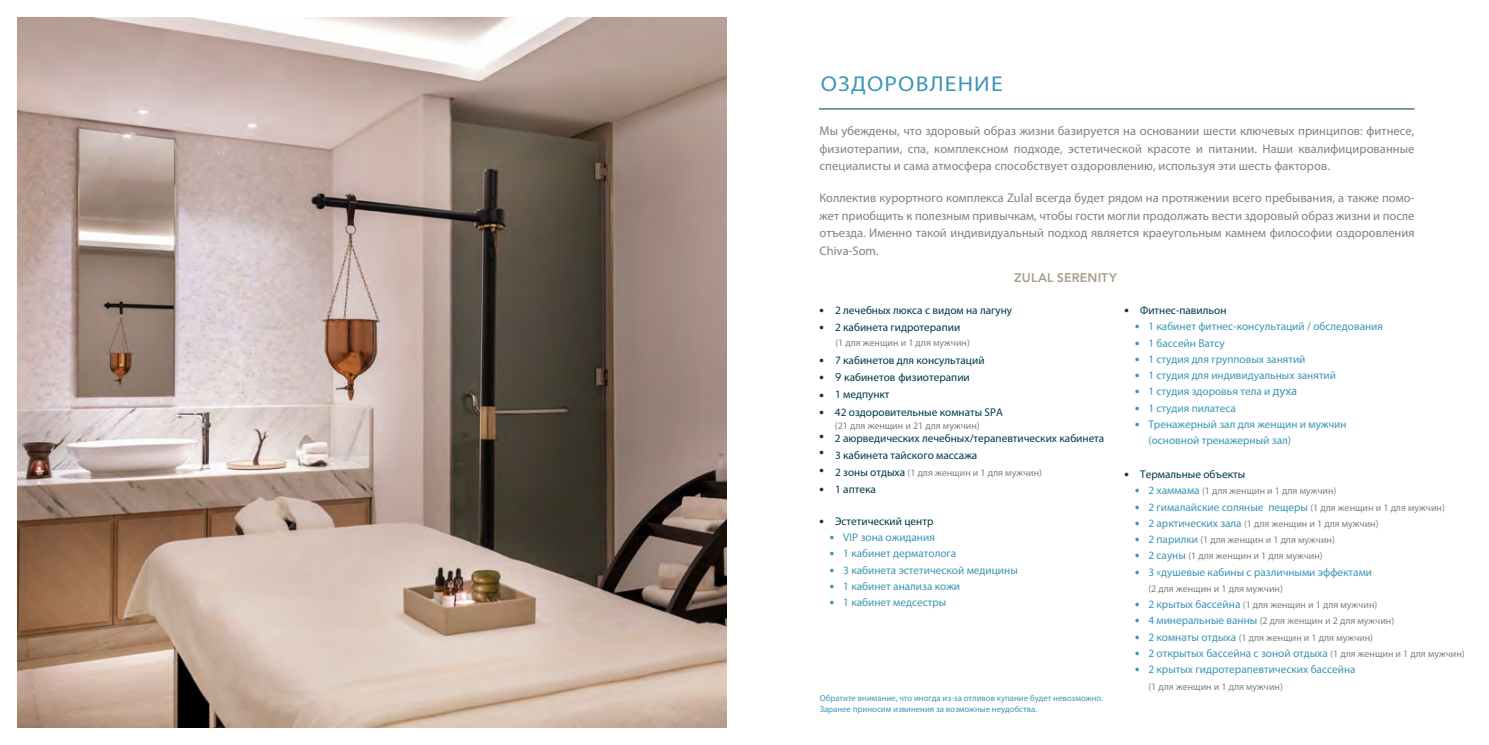
<style>
.page{position:relative;width:1489px;height:745px;background:#fff}
.page>*{position:absolute;margin:0;border:0;box-sizing:border-box;transform-origin:0 0}
.t1{font:21.5px "Myriad Pro";letter-spacing:.05em;color:#3e96b4;scale:1.1 1}
.t2{font:12.5px/17.5px "Myriad Pro";letter-spacing:.005em;color:#808285;text-align:justify}
.t3{font:700 12.5px "Janna LT";letter-spacing:.01em;color:#aa9f8c}
.t4{font:11.25px/16.2px "Myriad Pro";color:#3e96b4}
.t5{font:11.25px "Myriad Pro";color:#003b49}
.t6{font:10px "Myriad Pro";color:#808285}
.t7{font:10px "Myriad Pro";color:#808080}
.t8{font:10px "Janna LT";color:#003b49}
.t9{font:8.75px/10.5px "Myriad Pro";color:#3e96b4}
.s1{font-family:"Janna LT";font-size:10px}
.s2{font-family:"Janna LT"}
.s3{font-size:11.25px;color:#003b49}
.s4{font-size:12.5px}
.s5{font-family:"Janna LT";color:#3e96b4}
.s6{font-size:11.25px;color:#3e96b4}
.s7{font-size:10px;color:#808285}
.s8{font-size:10px;color:#808080}
</style>
<div class="page">
<img style="left:18px;top:18px;width:708px;height:708px">
<hr style="left:819px;top:109px;width:595px;height:1px;background:#003b49">
<h1 class="t1" style="left:820px;top:70px;width:167px">ОЗДОРОВЛЕНИЕ</h1>
<p class="t2" style="left:819px;top:122px;width:596px">Мы убеждены, что здоровый образ жизни базируется на основании шести ключевых принципов: фитнесе, физиотерапии, спа, комплексном подходе, эстетической красоте и питании. Наши квалифицированные специалисты и сама атмосфера способствует оздоровлению, используя эти шесть факторов.</p>
<p class="t2" style="left:819px;top:189px;width:596px">Коллектив курортного комплекса Zulal всегда будет рядом на протяжении всего пребывания, а также помо&shy;жет приобщить к полезным привычкам, чтобы гости могли продолжать вести здоровый образ жизни и после отъезда. Именно такой индивидуальный подход является краеугольным камнем философии оздоровления Chiva-Som.</p>
<p class="t3" style="left:1014px;top:270px;width:104px">ZULAL SERENITY</p>
<p class="t5" style="left:819px;top:303px;width:195px"><span class="s1">•</span> 2 лечебных люкса с видом на лагуну</p>
<p class="t5" style="left:819px;top:320px;width:143px"><span class="s1">•</span> 2 кабинета гидротерапии</p>
<p class="t6" style="left:835px;top:336px;width:136px">(1 для женщин и 1 для мужчин)</p>
<p class="t5" style="left:819px;top:353px;width:167px"><span class="s1">•</span> 7 кабинетов для консультаций</p>
<p class="t5" style="left:819px;top:370px;width:152px"><span class="s1">•</span> <span class="s2">9</span> кабинетов физиотерапии</p>
<p class="t5" style="left:819px;top:387px;width:72px"><span class="s1">•</span> 1 медпункт</p>
<p class="t8" style="left:819px;top:406px;width:6px">•</p>
<p class="t8" style="left:819px;top:430px;width:6px">•</p>
<p class="t5" style="left:835px;top:405px;width:169px">42 оздоровительные комнаты SPA</p>
<p class="t7" style="left:835px;top:419px;width:146px">(21 для женщин и 21 для мужчин)</p>
<p class="t5" style="left:835px;top:431px;width:271px">2 аюрведических лечебных/терапевтических кабинета</p>
<p class="t5" style="left:819px;top:448px;width:160px"><sup>•</sup> 3 кабинета тайского массажа</p>
<p class="t6" style="left:819px;top:466px;width:224px"><sup>•</sup> <span class="s3">2 зоны отдыха</span> (1 для женщин и 1 для мужчин)</p>
<p class="t5" style="left:819px;top:481px;width:58px"><span class="s1">•</span> 1 аптека</p>
<p class="t5" style="left:819px;top:513px;width:116px"><span class="s1">•</span> Эстетический центр</p>
<p class="t4" style="left:829px;top:528px;width:107px"><span class="s1">•</span> VIP зона ожидания</p>
<p class="t4" style="left:829px;top:545px;width:128px"><span class="s1">•</span> 1 кабинет дерматолога</p>
<p class="t4" style="left:829px;top:561px;width:190px"><span class="s1">•</span> 3 кабинета эстетической медицины</p>
<p class="t4" style="left:829px;top:577px;width:132px"><span class="s1">•</span> 1 кабинет анализа кожи</p>
<p class="t4" style="left:829px;top:593px;width:118px"><span class="s1">•</span> 1 кабинет медсестры</p>
<p class="t9" style="left:819px;top:692px;width:285px">Обратите внимание, что иногда из-за отливов купание будет невозможно.<br>Заранее приносим извинения за возможные неудобства.</p>
<p class="t5" style="left:1124px;top:303px;width:104px"><span class="s1">•</span> Фитнес-павильон</p>
<p class="t4" style="left:1134px;top:318px;width:250px"><span class="s1">•</span> 1 кабинет фитнес-консультаций / обследования</p>
<p class="t4" style="left:1134px;top:334px;width:92px"><span class="s1">•</span> 1 бассейн Ватсу</p>
<p class="t4" style="left:1134px;top:350px;width:172px"><span class="s1">•</span> 1 студия для групповых занятий</p>
<p class="t4" style="left:1134px;top:367px;width:203px"><span class="s1">•</span> 1 студия для индивидуальных занятий</p>
<p class="t4" style="left:1134px;top:383px;width:164px"><span class="s1">•</span> 1 студия здоровья тела и <span class="s4">духа</span></p>
<p class="t4" style="left:1134px;top:399px;width:103px"><span class="s1">•</span> 1 студия пилатеса</p>
<p class="t4" style="left:1148px;top:415px;width:200px;text-indent:-14px"><span class="s1">•</span> Тренажерный зал для женщин и мужчин (основной тренажерный зал)</p>
<p class="t5" style="left:1124px;top:467px;width:122px"><span class="s1">•</span> Термальные объекты</p>
<p class="t6" style="left:1134px;top:484px;width:203px"><span class="s5">•</span> <span class="s6">2 хаммама</span> (1 для женщин и 1 для мужчин)</p>
<p class="t4" style="left:1134px;top:498px;width:312px"><span class="s1">•</span> 2 гималайские соляные пещеры <span class="s7">(1 для женщин и 1 для мужчин)</span></p>
<p class="t6" style="left:1134px;top:517px;width:245px"><span class="s5">•</span> <span class="s6">2 арктических зала</span> (1 для женщин и 1 для мужчин)</p>
<p class="t6" style="left:1134px;top:533px;width:202px"><span class="s5">•</span> <span class="s6">2 парилки</span> (1 для женщин и 1 для мужчин)</p>
<p class="t6" style="left:1134px;top:549px;width:189px"><span class="s5">•</span> <span class="s6">2 сауны</span> (1 для женщин и 1 для мужчин)</p>
<p class="t4" style="left:1134px;top:563px;width:239px"><span class="s1">•</span> 3 «душевые кабины с различными эффектами</p>
<p class="t6" style="left:1148px;top:582px;width:136px">(2 для женщин и 1 для мужчин)</p>
<p class="t6" style="left:1134px;top:598px;width:244px"><span class="s5">•</span> <span class="s6">2 крытых бассейна</span> (1 для женщин и 1 для мужчин)</p>
<p class="t6" style="left:1134px;top:614px;width:261px"><span class="s5">•</span> <span class="s6">4 минеральные ванны</span> (2 для женщин и 2 для мужчин)</p>
<p class="t6" style="left:1134px;top:630px;width:240px"><span class="s5">•</span> <span class="s6">2 комнаты отдыха</span> (1 для женщин и 1 для мужчин)</p>
<p class="t4" style="left:1134px;top:644px;width:331px"><span class="s1">•</span> 2 открытых бассейна с зоной отдыха <span class="s8">(1 для женщин и 1 для мужчин)</span></p>
<p class="t4" style="left:1134px;top:660px;width:222px"><span class="s1">•</span> 2 крытых гидротерапевтических бассейна</p>
<p class="t6" style="left:1148px;top:679px;width:136px">(1 для женщин и 1 для мужчин)</p>
</div>
